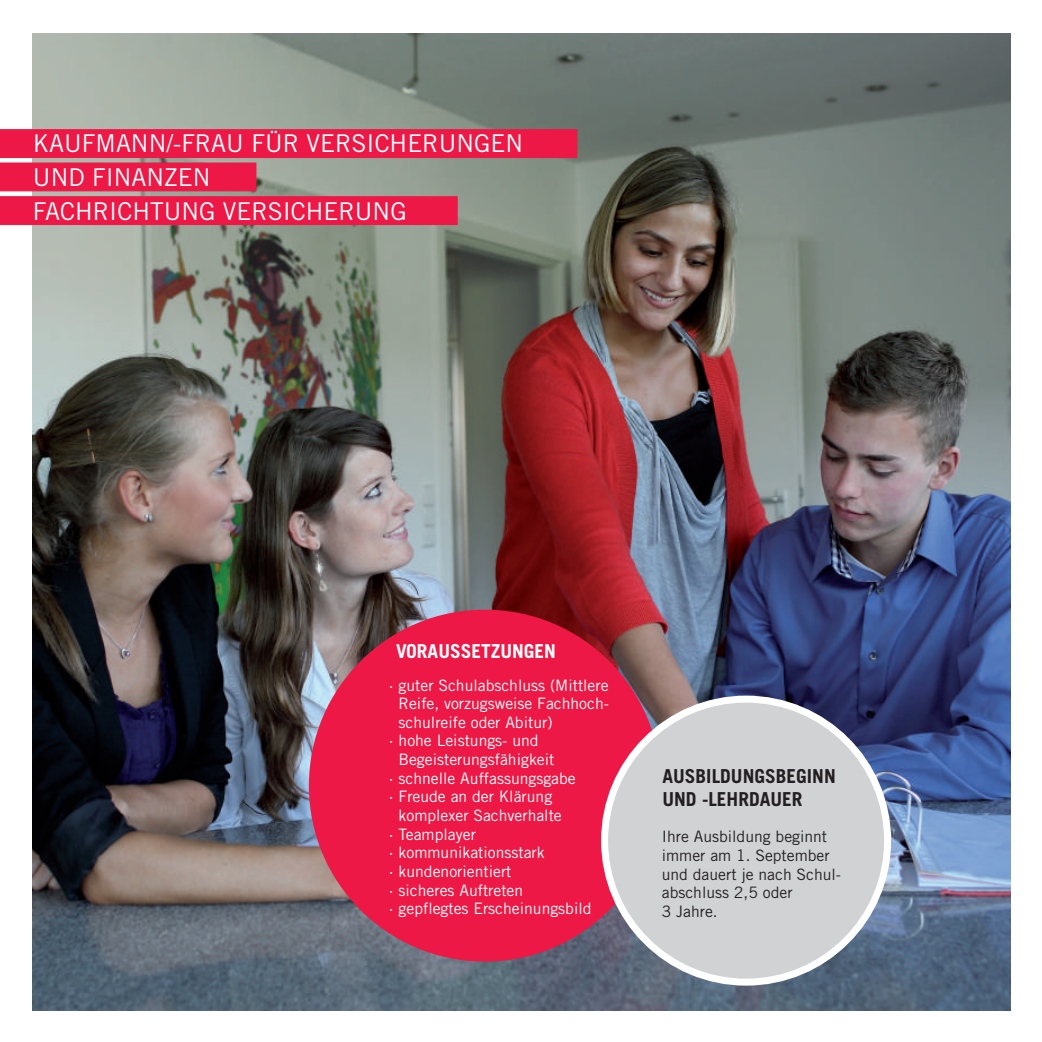
<style>
.page{position:relative;width:1042px;height:1042px;background:#fff}
.page>*{position:absolute;margin:0;border:0;box-sizing:border-box;transform-origin:0 0}
.t1{font:24.5px/33.8px "Trade Gothic LT";color:#fff}
.t2{font:700 19.25px/23.1px "Trade Gothic LT";color:#231f20}
.t3{font:700 19.25px "Trade Gothic LT";color:#fff}
.t4{font:15.75px "Trade Gothic LT";color:#fff}
.t5{font:15.75px/18.7px "Trade Gothic LT";color:#231f20}
</style>
<div class="page">
<img style="left:33px;top:33px;width:977px;height:977px">
<svg style="left:0;top:129px;width:577px;height:96px;background:#d0445e"></svg>
<div style="left:309px;top:610px;width:352px;height:351px;background:#ed1845;border-radius:50%"></div>
<div style="left:601px;top:695px;width:290px;height:290px;background:#d1d2d4;border:7px solid #fff;border-radius:50%"></div>
<h1 class="t1" style="left:33px;top:129px;width:491px">KAUFMANN/-FRAU FÜR VERSICHERUNGEN<br>UND FINANZEN<br>FACHRICHTUNG VERSICHERUNG</h1>
<p class="t3" style="left:396px;top:644px;width:161px">VORAUSSETZUNGEN</p>
<p class="t4" style="left:389px;top:679px;width:221px">· guter Schulabschluss (Mittlere</p>
<p class="t4" style="left:398px;top:698px;width:212px">Reife, vorzugsweise Fachhoch-</p>
<p class="t4" style="left:398px;top:716px;width:155px">schulreife oder Abitur)</p>
<p class="t4" style="left:389px;top:735px;width:151px">· hohe Leistungs- und</p>
<p class="t4" style="left:398px;top:754px;width:157px">Begeisterungsfähigkeit</p>
<p class="t4" style="left:389px;top:772px;width:188px">· schnelle Auffassungsgabe</p>
<p class="t4" style="left:389px;top:791px;width:165px">· Freude an der Klärung</p>
<p class="t4" style="left:398px;top:809px;width:165px">komplexer Sachverhalte</p>
<p class="t4" style="left:389px;top:828px;width:88px">· Teamplayer</p>
<p class="t4" style="left:389px;top:847px;width:157px">· kommunikationsstark</p>
<p class="t4" style="left:389px;top:865px;width:124px">· kundenorientiert</p>
<p class="t4" style="left:389px;top:884px;width:136px">· sicheres Auftreten</p>
<p class="t4" style="left:389px;top:903px;width:204px">· gepflegtes Erscheinungsbild</p>
<p class="t2" style="left:662px;top:766px;width:175px">AUSBILDUNGSBEGINN<br>UND -LEHRDAUER</p>
<p class="t5" style="left:662px;top:828px;width:181px">Ihre Ausbildung beginnt immer am 1. September und dauert je nach Schul&shy;abschluss 2,5 oder<br>3 Jahre.</p>
</div>
